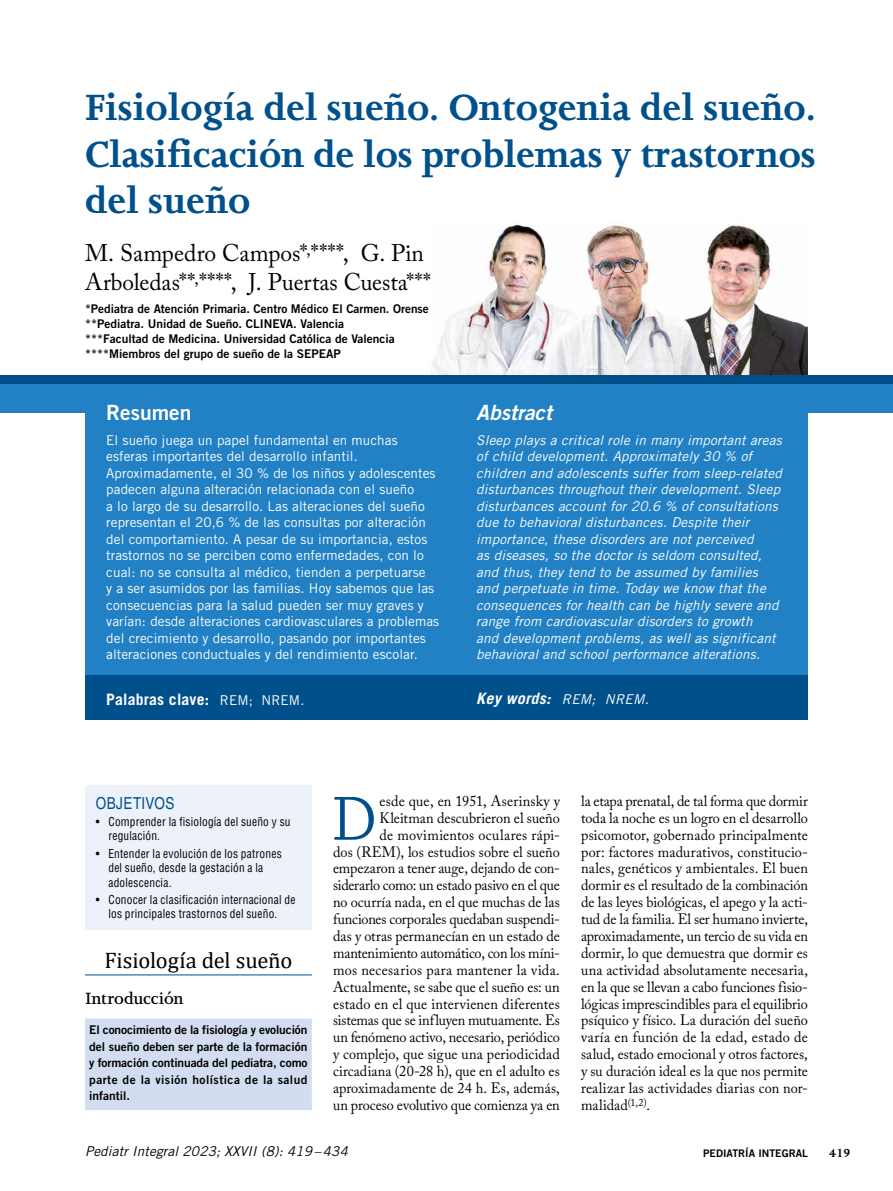
<style>
.page{position:relative;width:893px;height:1191px;background:#fff}
.page>*{position:absolute;margin:0;border:0;box-sizing:border-box;transform-origin:0 0}
.t1{font:71.4px "Joanna MT Std";color:#00508c;scale:.95 1}
.t2{font:700 42px/46.5px "Joanna MT Std";letter-spacing:-.005em;color:#00508c;text-align:justify}
.t3{font:24px/28.8px "Adobe Caslon Pro";color:#000}
.t4{font:22.5px "Cambria";letter-spacing:-.01em;color:#000}
.t5{font:italic 21px "Trade Gothic Bold Two";color:#fff}
.t6{font:21px "Trade Gothic Bold Two";color:#fff}
.t7{font:600 18.75px "Joanna MT Std";letter-spacing:-.015em;color:#000}
.t8{font:condensed 16.5px "Helvetica";letter-spacing:.02em;color:#00508c}
.t9{font:700 15.75px "Trade Gothic";letter-spacing:.01em;color:#fff}
.t10{font:italic 700 15.75px "Trade Gothic";letter-spacing:.015em;color:#fff}
.t11{font:15px/16.8px "Adobe Caslon Pro";color:#000;text-align:right;scale:.95 1}
.t12{font:13.5px/16.5px "Trade Gothic";letter-spacing:.005em;color:#fff}
.t13{font:italic 13.5px/16.5px "Trade Gothic";letter-spacing:.015em;color:#fff}
.t14{font:italic 13.5px "Trade Gothic";letter-spacing:.01em;color:#000}
.t15{font:700 13.5px "Joanna MT Std";color:#000}
.t16{font:12px/16.5px "Trade Gothic Bold Two";color:#000;text-align:justify}
.t17{font:condensed 12px/14.4px "Helvetica";letter-spacing:.02em;color:#000;scale:.95 1}
.t18{font:10.5px "Trade Gothic Bold Two";color:#000}
.s1{font-weight:600}
.s2{font-weight:400;font-size:13.5px}
</style>
<div class="page">
<img style="left:431px;top:223px;width:377px;height:152px">
<hr style="left:85px;top:974px;width:227px;height:1px;background:#00508c">
<div style="left:85px;top:1018px;width:227px;height:92px;background:#d3ddf2"></div>
<div style="left:85px;top:383px;width:723px;height:297px;background:#2281c4"></div>
<div style="left:0;top:383px;width:88px;height:30px;background:#2281c4"></div>
<div style="left:784px;top:383px;width:109px;height:30px;background:#2281c4"></div>
<div style="left:0;top:375px;width:893px;height:8px;background:#00508c"></div>
<div style="left:85px;top:675px;width:723px;height:45px;background:#00508c"></div>
<div style="left:85px;top:784px;width:227px;height:145px;background:#edf1fa"></div>
<h2 class="t2" style="left:85px;top:84px;width:732px">Fisiología del sueño<span class="s1">.</span> Ontogenia del sueño<span class="s1">.<br></span>Clasificación de los problemas y trastornos del sueño</h2>
<h3 class="t3" style="left:85px;top:238px;width:347px">M. Sampedro Campos*<sup>,</sup>****, G. Pin<br>Arboledas**<sup>,</sup>****, J. Puertas Cuesta***</h3>
<p class="t16" style="left:85px;top:301px;width:345px;line-height:15px;text-align:left">*Pediatra de Atención Primaria. Centro Médico El Carmen. Orense **Pediatra. Unidad de Sueño. CLINEVA. Valencia<br>***Facultad de Medicina. Universidad Católica de Valencia ****Miembros del grupo de sueño de la SEPEAP</p>
<h3 class="t6" style="left:106px;top:399px;width:87px">Resumen</h3>
<p class="t12" style="left:106px;top:431px;width:334px">El sueño juega un papel fundamental en muchas esferas importantes del desarrollo infantil.<br>Aproximadamente, el 30 % de los niños y adolescentes padecen alguna alteración relacionada con el sueño<br>a lo largo de su desarrollo. Las alteraciones del sueño representan el 20,6 % de las consultas por alteración del comportamiento. A pesar de su importancia, estos trastornos no se perciben como enfermedades, con lo cual: no se consulta al médico, tienden a perpetuarse<br>y a ser asumidos por las familias. Hoy sabemos que las consecuencias para la salud pueden ser muy graves y varían: desde alteraciones cardiovasculares a problemas del crecimiento y desarrollo, pasando por importantes alteraciones conductuales y del rendimiento escolar.</p>
<h3 class="t5" style="left:476px;top:399px;width:77px">Abstract</h3>
<p class="t13" style="left:476px;top:431px;width:307px">Sleep plays a critical role in many important areas of child development. Approximately 30 % of children and adolescents suffer from sleep-related disturbances throughout their development. Sleep disturbances account for 20.6 % of consultations due to behavioral disturbances. Despite their importance, these disorders are not perceived<br>as diseases, so the doctor is seldom consulted, and thus, they tend to be assumed by families and perpetuate in time. Today we know that the consequences for health can be highly severe and range from cardiovascular disorders to growth<br>and development problems, as well as significant behavioral and school performance alterations.</p>
<p class="t9" style="left:106px;top:689px;width:200px">Palabras clave: <span class="s2">REM; NREM.</span></p>
<p class="t10" style="left:476px;top:688px;width:174px">Key words: <span class="s2">REM; NREM.</span></p>
<p class="t8" style="left:96px;top:793px;width:80px">OBJETIVOS</p>
<p class="t17" style="left:108px;top:814px;width:193px;text-indent:-13px">• Comprender la fisiología del sueño y su regulación.</p>
<p class="t17" style="left:108px;top:846px;width:184px;text-indent:-13px">• Entender la evolución de los patrones del sueño, desde la gestación a la adolescencia.</p>
<p class="t17" style="left:96px;top:892px;width:212px;text-align:center">• Conocer la clasificación internacional de los principales trastornos del sueño.</p>
<h3 class="t4" style="left:104px;top:947px;width:190px">Fisiología del sueño</h3>
<p class="t7" style="left:85px;top:988px;width:100px">Introducción</p>
<p class="t16" style="left:89px;top:1021px;width:220px">El conocimiento de la fisiología y evolución del sueño deben ser parte de la formación y formación continuada del pediatra, como parte de la visión holística de la salud infantil.</p>
<p class="t11" style="left:333px;top:792px;width:240px">esde que, en 1951, Aserinsky y Kleitman descubrieron el sueño<br>de movimientos oculares rápi-<br>dos (REM), los estudios sobre el sueño empezaron a tener auge, dejando de con&shy;siderarlo como: un estado pasivo en el que no ocurría nada, en el que muchas de las funciones corporales quedaban suspendi&shy;das y otras permanecían en un estado de mantenimiento automático, con los míni&shy;mos necesarios para mantener la vida.<br>Actualmente, se sabe que el sueño es: un estado en el que intervienen diferentes sistemas que se influyen mutuamente. Es un fenómeno activo, necesario, periódico y complejo, que sigue una periodicidad circadiana (20-28 h), que en el adulto es aproximadamente de 24 h. Es, además, un proceso evolutivo que comienza ya en</p>
<p class="t11" style="left:581px;top:792px;width:240px;text-align:justify">la etapa prenatal, de tal forma que dormir toda la noche es un logro en el desarrollo psicomotor, gobernado principalmente por: factores madurativos, constitucio&shy;nales, genéticos y ambientales. El buen dormir es el resultado de la combinación de las leyes biológicas, el apego y la acti&shy;tud de la familia. El ser humano invierte, aproximadamente, un tercio de su vida en dormir, lo que demuestra que dormir es una actividad absolutamente necesaria, en la que se llevan a cabo funciones fisio&shy;lógicas imprescindibles para el equilibrio psíquico y físico. La duración del sueño varía en función de la edad, estado de salud, estado emocional y otros factores, y su duración ideal es la que nos permite realizar las actividades diarias con nor&shy;malidad<sup>(1,2)</sup>.</p>
<h1 class="t1" style="left:333px;top:780px;width:47px">D</h1>
<p class="t14" style="left:85px;top:1143px;width:264px">Pediatr Integral 2023; XXVII (8): 419–434</p>
<p class="t18" style="left:703px;top:1146px;width:106px">PEDIATRÍA INTEGRAL</p>
<p class="t15" style="left:829px;top:1145px;width:23px">419</p>
</div>
